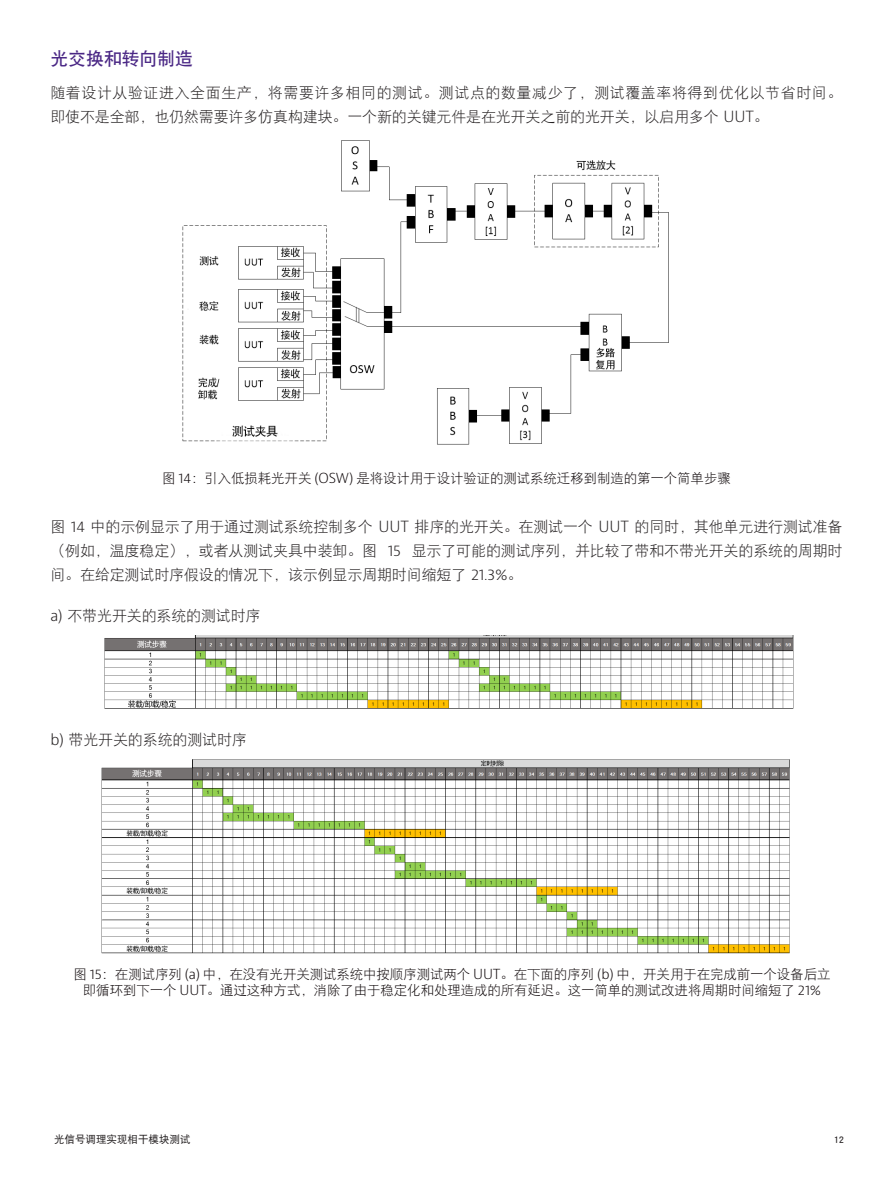
<style>
.page{position:relative;width:893px;height:1191px;background:#fff}
.page>*{position:absolute;margin:0;border:0;box-sizing:border-box;transform-origin:0 0}
.H2_Heading_Purple_12{font:18px "DFP Hei W7";letter-spacing:-.01em;color:#4a2785}
.P_10_16{font:15px/24px "DFP Hei W3";letter-spacing:-.01em;color:#231f20;text-align:justify}
.P_10_16-2{font:15px/24px "DFP Hei W3";letter-spacing:.035em;color:#231f20}
.t1{font:13.5px/16.5px "DFP Hei W3";letter-spacing:-.01em;color:#110a0c;text-align:center}
.t2{font:10.5px "DFP Hei W5";color:#231f20}
.s1{font-family:"Bernino Sans";font-weight:300}
</style>
<div class="page">
<img style="left:182px;top:140px;width:487px;height:305px">
<img style="left:104px;top:636px;width:690px;height:73px">
<img style="left:101px;top:759px;width:689px;height:195px">
<p class="H2_Heading_Purple_12" style="left:50px;top:50px;width:144px">光交换和转向制造</p>
<p class="P_10_16-2" style="left:50px;top:80px;width:793px">随着设计从验证进入全面生产，将需要许多相同的测试。测试点的数量减少了，测试覆盖率将得到优化以节省时间。即使不是全部，也仍然需要许多仿真构建块。一个新的关键元件是在光开关之前的光开关，以启用多个 <span class="s1">UUT</span>。</p>
<p class="t1" style="left:162px;top:470px;width:570px">图 <span class="s1">14</span>：引入低损耗光开关 <span class="s1">(OSW)</span> 是将设计用于设计验证的测试系统迁移到制造的第一个简单步骤</p>
<p class="P_10_16" style="left:50px;top:515px;width:794px">图 <span class="s1">14</span> 中的示例显示了用于通过测试系统控制多个 <span class="s1">UUT</span> 排序的光开关。在测试一个 <span class="s1">UUT</span> 的同时，其他单元进行测试准备（例如，温度稳定），或者从测试夹具中装卸。图 <span class="s1">15</span> 显示了可能的测试序列，并比较了带和不带光开关的系统的周期时间。在给定测试时序假设的情况下，该示例显示周期时间缩短了 <span class="s1">21.3%</span>。</p>
<p class="P_10_16" style="left:50px;top:604px;width:212px"><span class="s1">a)</span> 不带光开关的系统的测试时序</p>
<p class="P_10_16" style="left:50px;top:727px;width:198px"><span class="s1">b)</span> 带光开关的系统的测试时序</p>
<p class="t1" style="left:74px;top:965px;width:758px">图 <span class="s1">15</span>：在测试序列 <span class="s1">(a)</span> 中，在没有光开关测试系统中按顺序测试两个 <span class="s1">UUT</span>。在下面的序列 <span class="s1">(b)</span> 中，开关用于在完成前一个设备后立即循环到下一个 <span class="s1">UUT</span>。通过这种方式，消除了由于稳定化和处理造成的所有延迟。这一简单的测试改进将周期时间缩短了 <span class="s1">21%</span></p>
<p class="t2" style="left:54px;top:1134px;width:138px">光信号调理实现相干模块测试</p>
<p class="t2" style="left:833px;top:1134px;width:12px">12</p>
</div>
